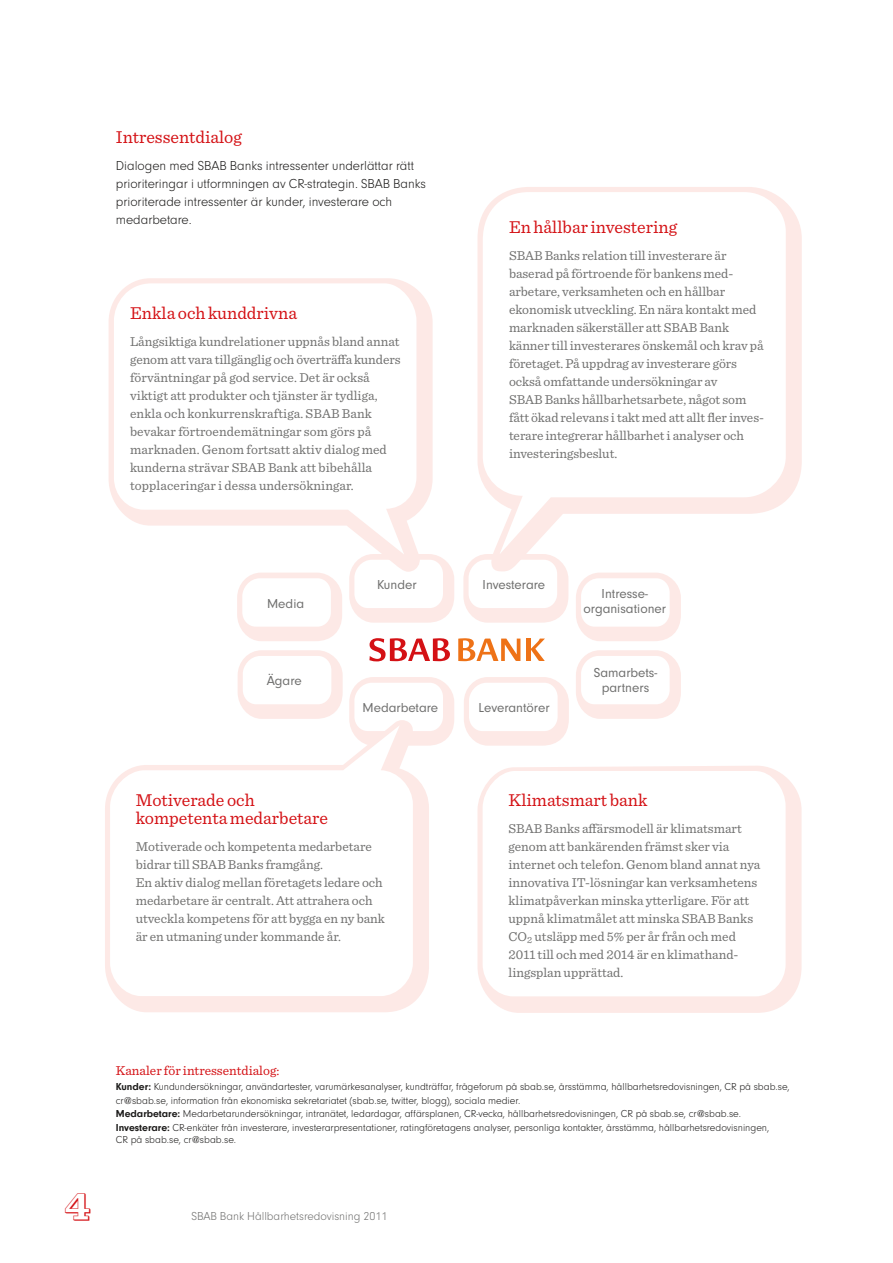
<style>
.page{position:relative;width:893px;height:1263px;background:#fff}
.page>*{position:absolute;margin:0;border:0;box-sizing:border-box;transform-origin:0 0}
.t1{font:36px "SBAB Siffror";color:#d41115}
.t2{font:18px/18px "Sentinel";color:#d41115}
.t3{font:13.5px/18px "Sentinel";color:#70706f}
.t4{font:300 13.5px/18px "Neuzeit Gro";color:#1c1b1a}
.t5{font:13.5px/15px "Neuzeit Gro";color:#70706f;text-align:center}
.t6{font:13.5px "Sentinel";color:#d41115}
.t7{font:300 12px "Neuzeit Gro";color:#70706f}
.t8{font:300 10.5px/13.5px "Neuzeit Gro";color:#1c1b1a}
.s1{font-weight:700}
</style>
<div class="page">
<hr style="left:526px;top:638px;width:4px;height:23px;background:#ee7217">
<svg style="left:530px;top:638px;width:15px;height:23px"></svg>
<svg style="left:369px;top:638px;width:81px;height:23px"></svg>
<svg style="left:458px;top:638px;width:62px;height:23px"></svg>
<svg style="left:576px;top:573px;width:105px;height:68px"></svg>
<svg style="left:349px;top:554px;width:105px;height:69px"></svg>
<svg style="left:349px;top:677px;width:105px;height:69px"></svg>
<svg style="left:463px;top:557px;width:105px;height:66px"></svg>
<svg style="left:576px;top:650px;width:105px;height:69px"></svg>
<svg style="left:237px;top:573px;width:105px;height:68px"></svg>
<svg style="left:238px;top:650px;width:105px;height:69px"></svg>
<svg style="left:464px;top:677px;width:105px;height:69px"></svg>
<svg style="left:105px;top:720px;width:324px;height:292px;fill:#fde9e6"></svg>
<svg style="left:110px;top:725px;width:303px;height:271px"></svg>
<svg style="left:477px;top:766px;width:324px;height:247px;fill:#fde9e6"></svg>
<svg style="left:483px;top:771px;width:303px;height:225px"></svg>
<svg style="left:109px;top:278px;width:324px;height:294px"></svg>
<svg style="left:114px;top:283px;width:302px;height:271px"></svg>
<svg style="left:477px;top:187px;width:325px;height:384px;fill:#fdedeb"></svg>
<svg style="left:483px;top:192px;width:303px;height:362px"></svg>
<h2 class="t2" style="left:116px;top:127px;width:128px">Intressentdialog</h2>
<p class="t4" style="left:116px;top:157px;width:312px">Dialogen med SBAB Banks intressenter underlättar rätt prioriteringar i utformningen av CR-strategin. SBAB Banks prioriterade intressenter är kunder, investerare och medarbetare.</p>
<h2 class="t2" style="left:130px;top:303px;width:168px">Enkla och kunddrivna</h2>
<p class="t3" style="left:130px;top:332px;width:272px">Långsiktiga kundrelationer uppnås bland annat genom att vara tillgänglig och överträffa kunders förväntningar på god service. Det är också viktigt att produkter och tjänster är tydliga, enkla och konkurrenskraftiga. SBAB Bank bevakar förtroendemätningar som görs på marknaden. Genom fortsatt aktiv dialog med kunderna strävar SBAB Bank att bibehålla topplaceringar i dessa undersökningar.</p>
<h2 class="t2" style="left:509px;top:217px;width:170px">En hållbar investering</h2>
<p class="t3" style="left:509px;top:245px;width:257px">SBAB Banks relation till investerare är baserad på förtroende för bankens med&shy;arbetare, verksamheten och en hållbar ekonomisk utveckling. En nära kontakt med marknaden säkerställer att SBAB Bank känner till investerares önskemål och krav på företaget. På uppdrag av investerare görs också omfattande undersökningar av<br>SBAB Banks hållbarhetsarbete, något som fått ökad relevans i takt med att allt fler inves&shy;terare integrerar hållbarhet i analyser och investeringsbeslut.</p>
<p class="t5" style="left:267px;top:596px;width:39px">Media</p>
<p class="t5" style="left:267px;top:674px;width:36px">Ägare</p>
<p class="t5" style="left:377px;top:577px;width:41px">Kunder</p>
<p class="t5" style="left:363px;top:700px;width:77px">Medarbetare</p>
<h2 class="t2" style="left:136px;top:790px;width:194px">Motiverade och kompetenta medarbetare</h2>
<p class="t3" style="left:136px;top:837px;width:251px">Motiverade och kompetenta medarbetare bidrar till SBAB Banks framgång.<br>En aktiv dialog mellan företagets ledare och medarbetare är centralt. Att attrahera och utveckla kompetens för att bygga en ny bank är en utmaning under kommande år.</p>
<p class="t5" style="left:483px;top:577px;width:64px">Investerare</p>
<p class="t5" style="left:478px;top:700px;width:73px">Leverantörer</p>
<p class="t5" style="left:583px;top:586px;width:84px">Intresse&shy;organisationer</p>
<p class="t5" style="left:594px;top:665px;width:65px">Samarbets&shy;partners</p>
<h2 class="t2" style="left:508px;top:790px;width:140px">Klimatsmart bank</h2>
<p class="t3" style="left:508px;top:819px;width:253px">SBAB Banks affärsmodell är klimatsmart genom att bankärenden främst sker via internet och telefon. Genom bland annat nya innovativa IT-lösningar kan verksamhetens klimatpåverkan minska ytterligare. För att uppnå klimatmålet att minska SBAB Banks CO<sub>2</sub> utsläpp med 5% per år från och med 2011 till och med 2014 är en klimathand&shy;lingsplan upprättad.</p>
<h1 class="t1" style="left:64px;top:1193px;width:30px">4</h1>
<p class="t6" style="left:116px;top:1060px;width:165px">Kanaler för intressentdialog:</p>
<p class="t8" style="left:116px;top:1080px;width:675px"><span class="s1">Kunder:</span> Kundundersökningar, användartester, varumärkesanalyser, kundträffar, frågeforum på sbab.se, årsstämma, hållbarhetsredovisningen, CR på sbab.se, cr@sbab.se, information från ekonomiska sekretariatet (sbab.se, twitter, blogg), sociala medier.<br><span class="s1">Medarbetare:</span> Medarbetarundersökningar, intranätet, ledardagar, affärsplanen, CR-vecka, hållbarhetsredovisningen, CR på sbab.se, cr@sbab.se.<br><span class="s1">Investerare:</span> CR-enkäter från investerare, investerarpresentationer, ratingföretagens analyser, personliga kontakter, årsstämma, hållbarhetsredovisningen,</p>
<p class="t8" style="left:116px;top:1133px;width:122px">CR på sbab.se, cr@sbab.se.</p>
<p class="t7" style="left:191px;top:1210px;width:198px">SBAB Bank Hållbarhetsredovisning 2011</p>
</div>
